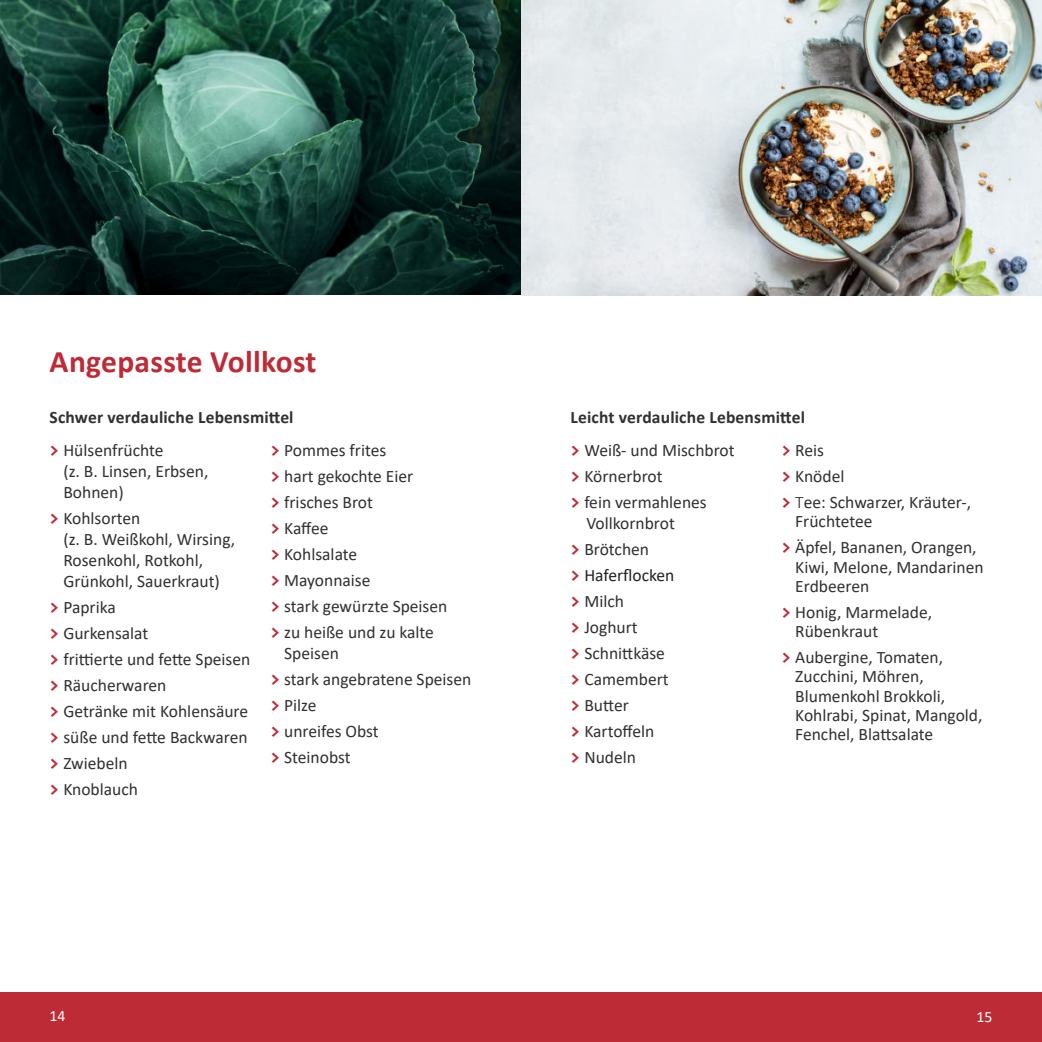
<style>
.page{position:relative;width:1042px;height:1042px;background:#fff}
.page>*{position:absolute;margin:0;border:0;box-sizing:border-box;transform-origin:0 0}
.t1{font:700 31.5px "Calibri";letter-spacing:.01em;color:#bd2b36}
.t2{font:17.5px/25.9px "Calibri";color:#312f30}
.t3{font:700 17.5px "Calibri";letter-spacing:.01em;color:#312f30}
.t4{font:15.75px "Calibri";color:#fff}
.s1{font-family:"The Sans C5";font-weight:700;color:#bd2b36}
.s2{color:#231f20}
.s3{font-weight:300;color:#231f20}
</style>
<div class="page">
<div style="left:0;top:992px;width:1042px;height:50px;background:#bd2b36"></div>
<img style="left:0;top:0;width:521px;height:294px">
<img style="left:521px;top:0;width:521px;height:296px">
<h1 class="t1" style="left:50px;top:347px;width:268px">Angepasste Vollkost</h1>
<p class="t3" style="left:50px;top:405px;width:245px">Schwer verdauliche Lebensmittel</p>
<p class="t3" style="left:570px;top:405px;width:236px">Leicht verdauliche Lebensmittel</p>
<p class="t2" style="left:63px;top:439px;width:146px;line-height:21px;text-indent:-14px"><span class="s1">&gt;</span> Hülsenfrüchte<br>(z. B. Linsen, Erbsen,<br>Bohnen)</p>
<p class="t2" style="left:63px;top:507px;width:173px;line-height:21px;text-indent:-14px"><span class="s1">&gt;</span> Kohlsorten<br>(z. B. Weißkohl, Wirsing,<br>Rosenkohl, Rotkohl,<br>Grünkohl, Sauerkraut)</p>
<p class="t2" style="left:50px;top:594px;width:202px"><span class="s1">&gt;</span> Paprika<br><span class="s1">&gt;</span> Gurkensalat<br><span class="s1">&gt;</span> frittierte und fette Speisen <span class="s1">&gt;</span> Räucherwaren<br><span class="s1">&gt;</span> Getränke mit Kohlensäure <span class="s1">&gt;</span> süße und fette Backwaren <span class="s1">&gt;</span> Zwiebeln<br><span class="s1">&gt;</span> Knoblauch</p>
<p class="t2" style="left:270px;top:437px;width:178px"><span class="s1">&gt;</span> Pommes frites<br><span class="s1">&gt;</span> hart gekochte Eier<br><span class="s1">&gt;</span> frisches Brot<br><span class="s1">&gt;</span> Kaffee<br><span class="s1">&gt;</span> Kohlsalate<br><span class="s1">&gt;</span> Mayonnaise<br><span class="s1">&gt;</span> stark gewürzte Speisen <span class="s1">&gt;</span> zu heiße und zu kalte</p>
<p class="t2" style="left:270px;top:640px;width:202px;text-indent:14px">Speisen<br><span class="s1">&gt;</span> stark angebratene Speisen <span class="s1">&gt;</span> Pilze<br><span class="s1">&gt;</span> unreifes Obst<br><span class="s1">&gt;</span> Steinobst</p>
<p class="t2" style="left:570px;top:437px;width:166px"><span class="s1">&gt;</span> Weiß- und Mischbrot <span class="s1">&gt;</span> Körnerbrot<br><span class="s1">&gt;</span> fein vermahlenes</p>
<p class="t2" style="left:570px;top:510px;width:106px;text-indent:16px">Vollkornbrot <span class="s1">&gt;</span> Brötchen<br><span class="s1">&gt;</span> <span class="s2">Haferflocken </span><span class="s1">&gt;</span> Milch<br><span class="s1">&gt;</span> Joghurt<br><span class="s1">&gt;</span> Schnittkäse <span class="s1">&gt;</span> Camembert <span class="s1">&gt;</span> Butter<br><span class="s1">&gt;</span> Kartoffeln<br><span class="s1">&gt;</span> Nudeln</p>
<p class="t2" style="left:781px;top:437px;width:191px"><span class="s1">&gt;</span> Reis<br><span class="s1">&gt;</span> Knödel<br><span class="s1">&gt;</span> <span class="s3">T</span>ee: Schwarzer, Kräuter-,</p>
<p class="t2" style="left:781px;top:508px;width:197px;text-indent:14px">Früchtetee<br><span class="s1">&gt;</span> Äpfel, Bananen, Orangen,</p>
<p class="t2" style="left:795px;top:557px;width:190px;line-height:19.2px">Kiwi, Melone, Mandarinen<br>Erdbeeren</p>
<p class="t2" style="left:795px;top:602px;width:138px;line-height:19.2px;text-indent:-14px"><span class="s1">&gt;</span> Honig, Marmelade,<br>Rübenkraut</p>
<p class="t2" style="left:795px;top:647px;width:189px;line-height:19.2px;text-indent:-14px"><span class="s1">&gt;</span> Aubergine, Tomaten,<br>Zucchini, Möhren,<br>Blumenkohl Brokkoli,<br>Kohlrabi, Spinat, Mangold,<br>Fenchel, Blattsalate</p>
<p class="t4" style="left:50px;top:1005px;width:17px">14</p>
<p class="t4" style="left:976px;top:1005px;width:17px">15</p>
</div>
